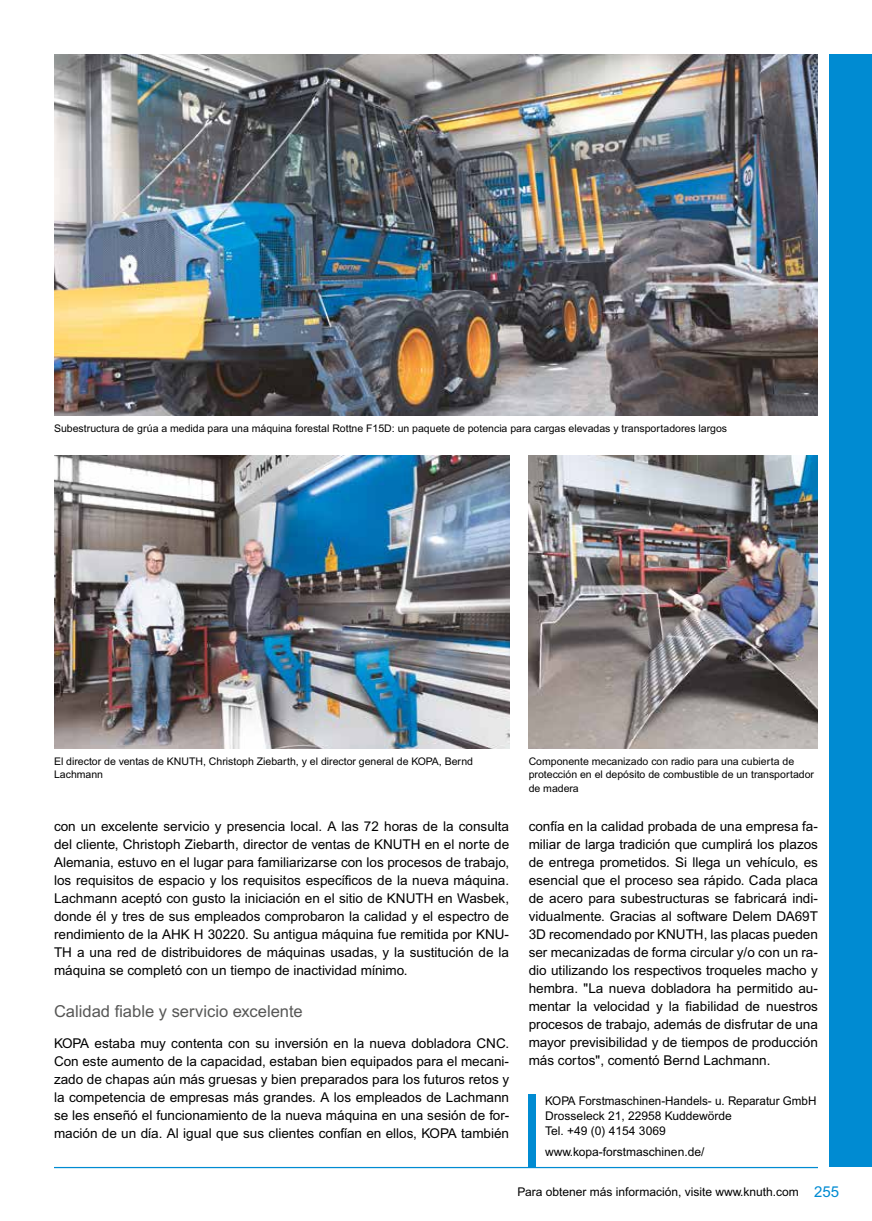
<style>
.page{position:relative;width:872px;height:1221px;background:#fff}
.page>*{position:absolute;margin:0;border:0;box-sizing:border-box;transform-origin:0 0}
.t1{font:16.5px "Arial MT Pro";color:#575756}
.t2{font:15px "Arial MT Pro";color:#008bd2}
.t3{font:13.5px/18px "Arial MT Pro";color:#000;text-align:justify}
.t4{font:12px/15px "Arial MT Pro";color:#000}
.t5{font:10.5px/13.5px "Arial MT Pro";color:#000}
</style>
<div class="page">
<div style="left:829px;top:54px;width:43px;height:1112px;background:#008bd2"></div>
<div style="left:529px;top:1094px;width:7px;height:72px;background:#008bd2"></div>
<img style="left:54px;top:455px;width:455px;height:293px">
<img style="left:529px;top:455px;width:289px;height:293px">
<img style="left:54px;top:54px;width:764px;height:361px">
<hr style="left:54px;top:1166px;width:764px;height:1px;background:#008bd2">
<p class="t5" style="left:54px;top:422px;width:674px">Subestructura de grúa a medida para una máquina forestal Rottne F15D: un paquete de potencia para cargas elevadas y transportadores largos</p>
<p class="t5" style="left:54px;top:755px;width:420px">El director de ventas de KNUTH, Christoph Ziebarth, y el director general de KOPA, Bernd<br>Lachmann</p>
<p class="t5" style="left:529px;top:755px;width:287px">Componente mecanizado con radio para una cubierta de protección en el depósito de combustible de un transportador de madera</p>
<p class="t3" style="left:54px;top:817px;width:457px">con un excelente servicio y presencia local. A las 72 horas de la consulta del cliente, Christoph Ziebarth, director de ventas de KNUTH en el norte de Alemania, estuvo en el lugar para familiarizarse con los procesos de trabajo, los requisitos de espacio y los requisitos específicos de la nueva máquina.<br>Lachmann aceptó con gusto la iniciación en el sitio de KNUTH en Wasbek, donde él y tres de sus empleados comprobaron la calidad y el espectro de rendimiento de la AHK H 30220. Su antigua máquina fue remitida por KNU-TH a una red de distribuidores de máquinas usadas, y la sustitución de la máquina se completó con un tiempo de inactividad mínimo.</p>
<p class="t1" style="left:54px;top:1001px;width:250px">Calidad fiable y servicio excelente</p>
<p class="t3" style="left:54px;top:1034px;width:456px">KOPA estaba muy contenta con su inversión en la nueva dobladora CNC.<br>Con este aumento de la capacidad, estaban bien equipados para el mecani&shy;zado de chapas aún más gruesas y bien preparados para los futuros retos y la competencia de empresas más grandes. A los empleados de Lachmann se les enseñó el funcionamiento de la nueva máquina en una sesión de for&shy;mación de un día. Al igual que sus clientes confían en ellos, KOPA también</p>
<p class="t3" style="left:529px;top:817px;width:291px">confía en la calidad probada de una empresa fa&shy;miliar de larga tradición que cumplirá los plazos de entrega prometidos. Si llega un vehículo, es esencial que el proceso sea rápido. Cada placa de acero para subestructuras se fabricará indi&shy;vidualmente. Gracias al software Delem DA69T 3D recomendado por KNUTH, las placas pueden ser mecanizadas de forma circular y/o con un ra&shy;dio utilizando los respectivos troqueles macho y hembra. "La nueva dobladora ha permitido au&shy;mentar la velocidad y la fiabilidad de nuestros procesos de trabajo, además de disfrutar de una mayor previsibilidad y de tiempos de producción más cortos", comentó Bernd Lachmann.</p>
<p class="t4" style="left:545px;top:1093px;width:273px">KOPA Forstmaschinen-Handels- u. Reparatur GmbH<br>Drosseleck 21, 22958 Kuddewörde<br>Tel. +49 (0) 4154 3069</p>
<p class="t4" style="left:545px;top:1145px;width:160px">www.kopa-forstmaschinen.de/</p>
<p class="t4" style="left:517px;top:1184px;width:283px">Para obtener más información, visite www.knuth.com</p>
<p class="t2" style="left:814px;top:1182px;width:27px">255</p>
</div>
